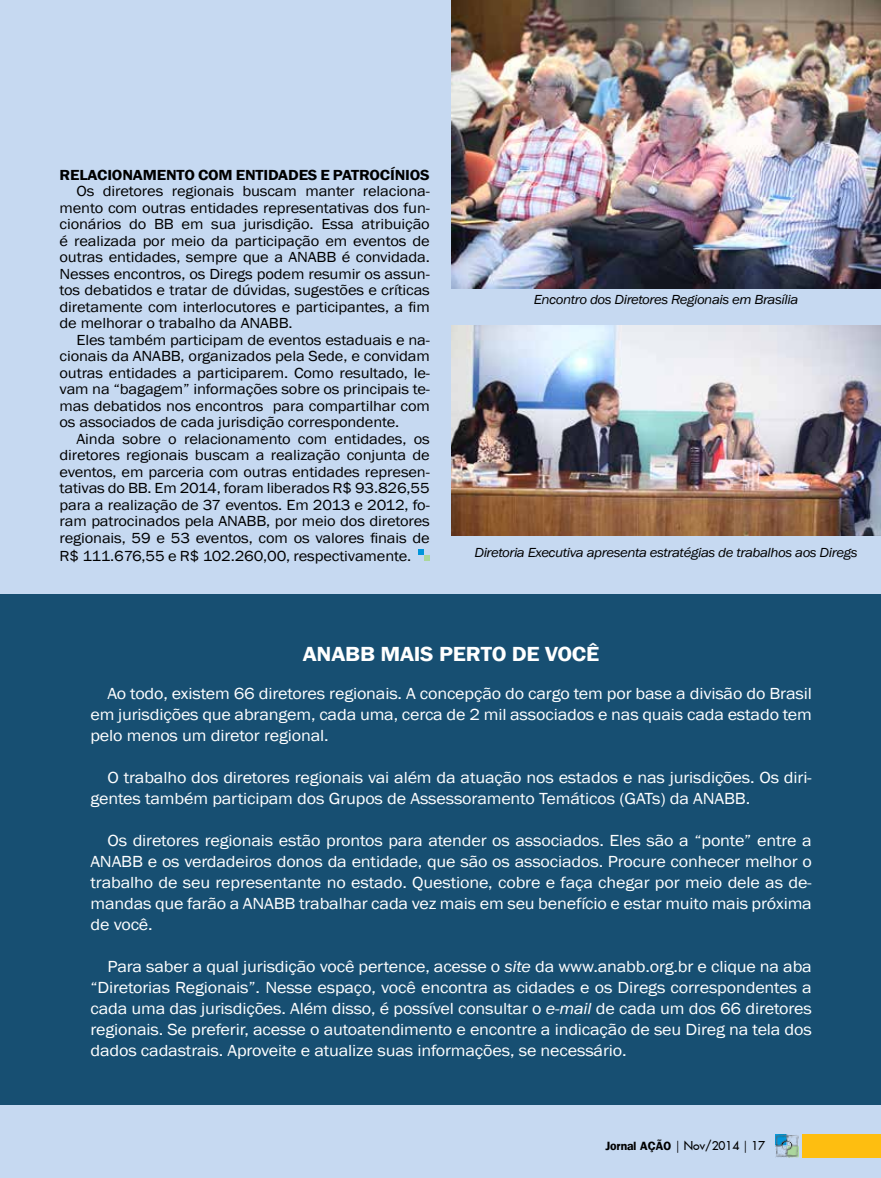
<style>
.page{position:relative;width:881px;height:1178px;background:#fff}
.page>*{position:absolute;margin:0;border:0;box-sizing:border-box;transform-origin:0 0}
.t1{font:600 21px "Franklin Gothic";letter-spacing:-.01em;color:#fff;scale:1.1 1}
.t2{font:16.5px/21px "Franklin Gothic";letter-spacing:-.01em;color:#fff;text-align:justify;scale:1.1 1}
.t3{font:15px/16.5px "Franklin Gothic";letter-spacing:-.01em;color:#000;text-align:justify;scale:1.1 1}
.t4{font:600 15px "Franklin Gothic";letter-spacing:-.01em;color:#000;scale:1.1 1}
.t5{font:italic 13.5px "Franklin Gothic";letter-spacing:-.03em;color:#000;scale:1.1 1}
.t6{font:700 12px "Frankfurt";color:#000}
.s1{font-style:italic}
.s2{font-family:"Aldine 401 BT Roman A";font-weight:400}
.s3{font-family:"Fujiyama 2 Plain";font-weight:400}
</style>
<div class="page">
<div style="left:0;top:0;width:880px;height:1178px;background:#c6d9f1"></div>
<svg style="left:418px;top:549px;width:11px;height:12px"></svg>
<img style="left:451px;top:0;width:429px;height:288px">
<img style="left:451px;top:326px;width:429px;height:210px">
<div style="left:1px;top:595px;width:879px;height:510px;background:#174f72"></div>
<img style="left:775px;top:1134px;width:22px;height:24px">
<div style="left:802px;top:1134px;width:78px;height:24px;background:#febe10"></div>
<p class="t4" style="left:60px;top:165px;width:338px">RELACIONAMENTO COM ENTIDADES E PATROCÍNIOS</p>
<p class="t3" style="left:60px;top:183px;width:338px;text-indent:17px">Os diretores regionais buscam manter relaciona&shy;mento com outras entidades representativas dos fun&shy;cionários do BB em sua jurisdição. Essa atribuição é realizada por meio da participação em eventos de outras entidades, sempre que a ANABB é convidada.<br>Nesses encontros, os Diregs podem resumir os assun&shy;tos debatidos e tratar de dúvidas, sugestões e críticas diretamente com interlocutores e participantes, a fim de melhorar o trabalho da ANABB.</p>
<p class="t3" style="left:60px;top:332px;width:338px;text-indent:17px">Eles também participam de eventos estaduais e na&shy;cionais da ANABB, organizados pela Sede, e convidam outras entidades a participarem. Como resultado, le&shy;vam na “bagagem” informações sobre os principais te&shy;mas debatidos nos encontros para compartilhar com os associados de cada jurisdição correspondente.</p>
<p class="t3" style="left:60px;top:431px;width:338px;text-indent:17px">Ainda sobre o relacionamento com entidades, os diretores regionais buscam a realização conjunta de eventos, em parceria com outras entidades represen&shy;tativas do BB. Em 2014, foram liberados R$ 93.826,55 para a realização de 37 eventos. Em 2013 e 2012, fo&shy;ram patrocinados pela ANABB, por meio dos diretores regionais, 59 e 53 eventos, com os valores finais de</p>
<p class="t3" style="left:60px;top:548px;width:321px">R$ 111.676,55 e R$ 102.260,00, respectivamente.</p>
<p class="t5" style="left:533px;top:291px;width:242px">Encontro dos Diretores Regionais em Brasília</p>
<p class="t5" style="left:474px;top:543px;width:349px">Diretoria Executiva apresenta estratégias de trabalhos aos Diregs</p>
<p class="t1" style="left:303px;top:641px;width:14px">ANABB</p>
<p class="t1" style="left:380px;top:641px;width:200px">MAIS PERTO DE VOCÊ</p>
<p class="t2" style="left:90px;top:683px;width:657px;text-indent:17px">Ao todo, existem 66 diretores regionais. A concepção do cargo tem por base a divisão do Brasil em jurisdições que abrangem, cada uma, cerca de 2 mil associados e nas quais cada estado tem pelo menos um diretor regional.</p>
<p class="t2" style="left:90px;top:767px;width:657px;text-indent:17px">O trabalho dos diretores regionais vai além da atuação nos estados e nas jurisdições. Os diri&shy;gentes também participam dos Grupos de Assessoramento Temáticos (GATs) da ANABB.</p>
<p class="t2" style="left:90px;top:830px;width:657px;text-indent:17px">Os diretores regionais estão prontos para atender os associados. Eles são a “ponte” entre a ANABB e os verdadeiros donos da entidade, que são os associados. Procure conhecer melhor o trabalho de seu representante no estado. Questione, cobre e faça chegar por meio dele as de&shy;mandas que farão a ANABB trabalhar cada vez mais em seu benefício e estar muito mais próxima de você.</p>
<p class="t2" style="left:90px;top:956px;width:657px;text-indent:17px">Para saber a qual jurisdição você pertence, acesse o <span class="s1">site</span> da www.anabb.org.br e clique na aba “Diretorias Regionais”. Nesse espaço, você encontra as cidades e os Diregs correspondentes a cada uma das jurisdições. Além disso, é possível consultar o <span class="s1">e-mail</span> de cada um dos 66 diretores regionais. Se preferir, acesse o autoatendimento e encontre a indicação de seu Direg na tela dos dados cadastrais. Aproveite e atualize suas informações, se necessário.</p>
<p class="t6" style="left:605px;top:1139px;width:161px">Jornal AÇÃO <span class="s2">|</span> <span class="s3">Nov/2014</span> <span class="s2">|</span> <span class="s3">17</span></p>
</div>
